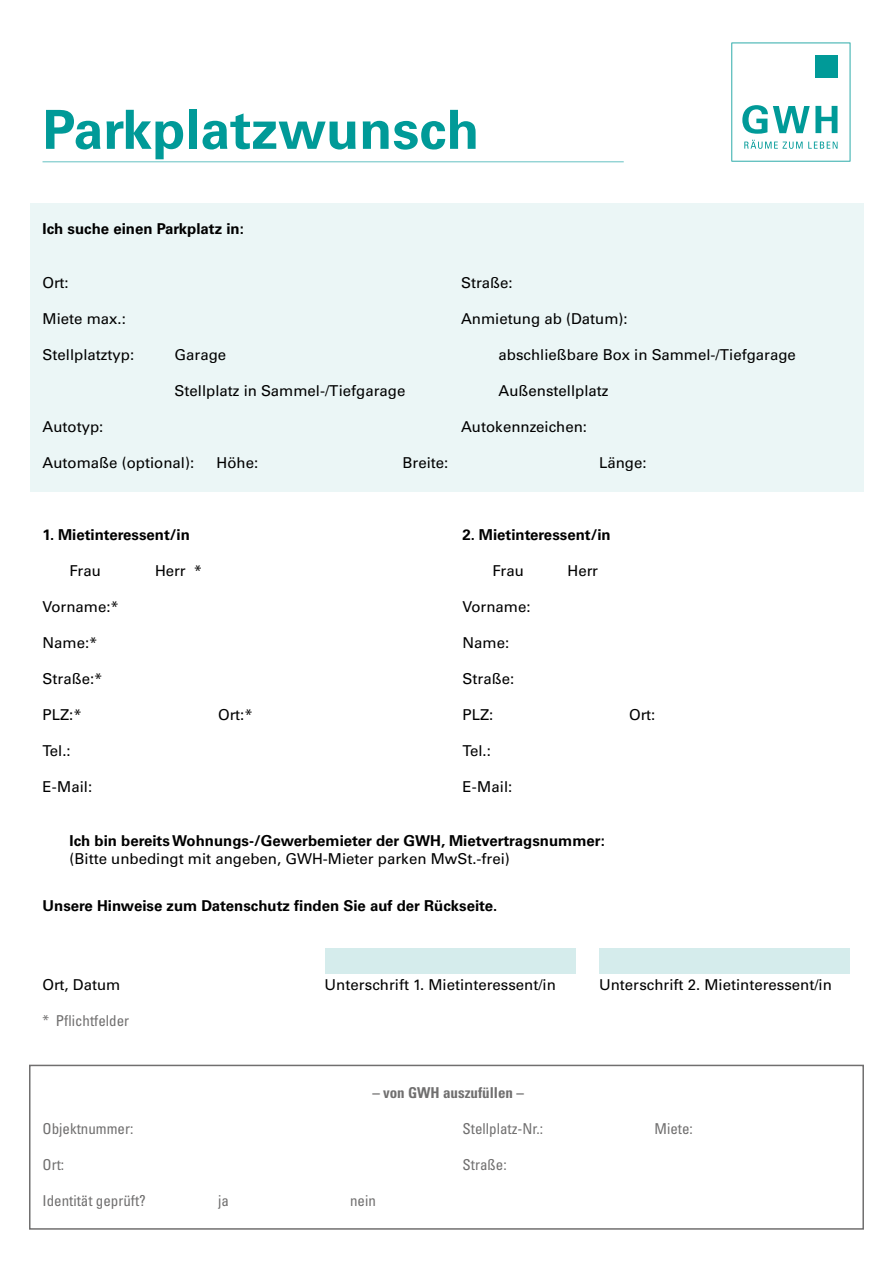
<style>
.page{position:relative;width:893px;height:1263px;background:#fff}
.page>*{position:absolute;margin:0;border:0;box-sizing:border-box;transform-origin:0 0}
.t1{font:700 54px "Univers LT Pro 65";color:#009a98}
.t2{font:15px "Univers LT Pro 55 Roman";color:#000}
.t3{font:700 15px "Univers LT Pro 65";color:#000}
.t4{font:condensed 15px "Univers LT Pro";color:#706f6f}
.t5{font:700 condensed 15px "Univers LT Pro";color:#706f6f}
</style>
<div class="page">
<div style="left:30px;top:203px;width:833px;height:288px;background:#ebf6f6"></div>
<div style="left:29px;top:1065px;width:835px;height:165px;border:2px solid #706f6f"></div>
<svg style="left:731px;top:43px;width:119px;height:119px"></svg>
<hr style="left:43px;top:162px;width:581px;height:1px;background:#65c1c2">
<div style="left:599px;top:948px;width:251px;height:25px;background:#d5ecec"></div>
<div style="left:325px;top:948px;width:251px;height:25px;background:#d5ecec"></div>
<h1 class="t1" style="left:43px;top:98px;width:438px">Parkplatzwunsch</h1>
<p class="t3" style="left:43px;top:220px;width:203px">Ich suche einen Parkplatz in:</p>
<p class="t2" style="left:43px;top:274px;width:28px">Ort:</p>
<p class="t2" style="left:461px;top:274px;width:53px">Straße:</p>
<p class="t2" style="left:43px;top:310px;width:85px">Miete max.:</p>
<p class="t2" style="left:461px;top:310px;width:168px">Anmietung ab (Datum):</p>
<p class="t2" style="left:43px;top:346px;width:93px">Stellplatztyp:</p>
<p class="t2" style="left:175px;top:346px;width:53px">Garage</p>
<p class="t2" style="left:499px;top:346px;width:299px">abschließbare Box in Sammel-/Tiefgarage</p>
<p class="t2" style="left:175px;top:382px;width:232px">Stellplatz in Sammel-/Tiefgarage</p>
<p class="t2" style="left:499px;top:382px;width:112px">Außenstellplatz</p>
<p class="t2" style="left:43px;top:418px;width:62px">Autotyp:</p>
<p class="t2" style="left:461px;top:418px;width:128px">Autokennzeichen:</p>
<p class="t2" style="left:43px;top:454px;width:153px">Automaße (optional):</p>
<p class="t2" style="left:217px;top:454px;width:43px">Höhe:</p>
<p class="t2" style="left:403px;top:454px;width:47px">Breite:</p>
<p class="t2" style="left:599px;top:454px;width:49px">Länge:</p>
<p class="t3" style="left:43px;top:526px;width:149px">1. Mietinteressent/in</p>
<p class="t3" style="left:463px;top:526px;width:150px">2. Mietinteressent/in</p>
<p class="t2" style="left:70px;top:562px;width:33px">Frau</p>
<p class="t2" style="left:155px;top:562px;width:49px">Herr *</p>
<p class="t2" style="left:493px;top:562px;width:33px">Frau</p>
<p class="t2" style="left:568px;top:562px;width:32px">Herr</p>
<p class="t2" style="left:43px;top:598px;width:78px">Vorname:*</p>
<p class="t2" style="left:463px;top:598px;width:70px">Vorname:</p>
<p class="t2" style="left:43px;top:634px;width:57px">Name:*</p>
<p class="t2" style="left:463px;top:634px;width:48px">Name:</p>
<p class="t2" style="left:43px;top:670px;width:62px">Straße:*</p>
<p class="t2" style="left:463px;top:670px;width:53px">Straße:</p>
<p class="t2" style="left:43px;top:706px;width:41px">PLZ:*</p>
<p class="t2" style="left:218px;top:706px;width:36px">Ort:*</p>
<p class="t2" style="left:463px;top:706px;width:32px">PLZ:</p>
<p class="t2" style="left:629px;top:706px;width:28px">Ort:</p>
<p class="t2" style="left:43px;top:742px;width:30px">Tel.:</p>
<p class="t2" style="left:463px;top:742px;width:30px">Tel.:</p>
<p class="t2" style="left:43px;top:778px;width:51px">E-Mail:</p>
<p class="t2" style="left:463px;top:778px;width:51px">E-Mail:</p>
<p class="t3" style="left:70px;top:832px;width:537px">Ich bin bereits Wohnungs-/Gewerbemieter der GWH, Mietvertragsnummer:</p>
<p class="t2" style="left:70px;top:850px;width:442px">(Bitte unbedingt mit angeben, GWH-Mieter parken MwSt.-frei)</p>
<p class="t3" style="left:43px;top:897px;width:456px">Unsere Hinweise zum Datenschutz finden Sie auf der Rückseite.</p>
<p class="t2" style="left:43px;top:976px;width:79px">Ort, Datum</p>
<p class="t2" style="left:325px;top:976px;width:233px">Unterschrift 1. Mietinteressent/in</p>
<p class="t2" style="left:599px;top:976px;width:234px">Unterschrift 2. Mietinteressent/in</p>
<p class="t4" style="left:43px;top:1011px;width:88px">* Pflichtfelder</p>
<p class="t5" style="left:372px;top:1083px;width:153px">– von GWH auszufüllen –</p>
<p class="t4" style="left:43px;top:1119px;width:92px">Objektnummer:</p>
<p class="t4" style="left:463px;top:1119px;width:82px">Stellplatz-Nr.:</p>
<p class="t4" style="left:655px;top:1119px;width:40px">Miete:</p>
<p class="t4" style="left:43px;top:1155px;width:23px">Ort:</p>
<p class="t4" style="left:463px;top:1155px;width:46px">Straße:</p>
<p class="t4" style="left:43px;top:1191px;width:105px">Identität geprüft?</p>
<p class="t4" style="left:218px;top:1191px;width:12px">ja</p>
<p class="t4" style="left:350px;top:1191px;width:27px">nein</p>
</div>
